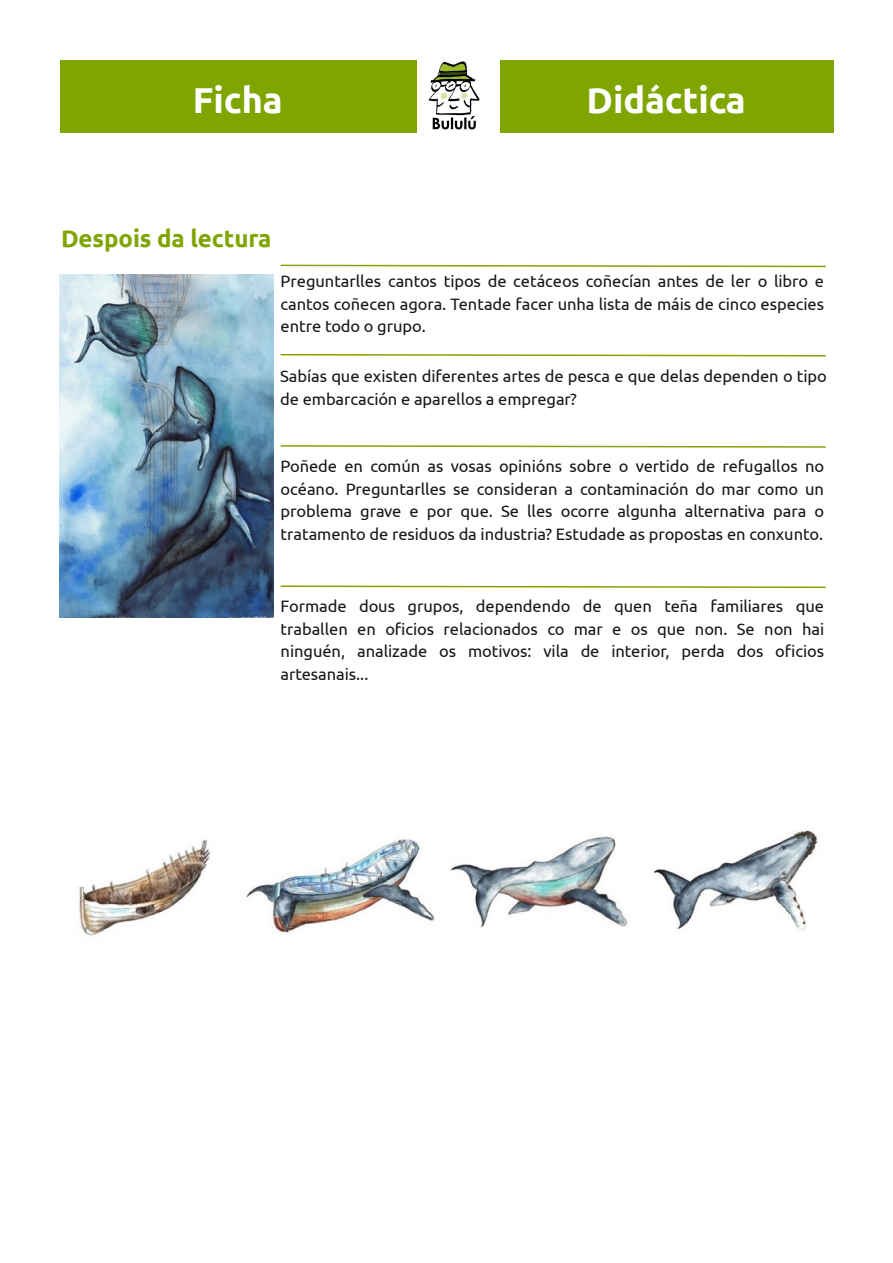
<style>
.page{position:relative;width:893px;height:1263px;background:#fff}
.page>*{position:absolute;margin:0;border:0;box-sizing:border-box;transform-origin:0 0}
.t1{font:700 36px "Ubuntu";letter-spacing:-.005em;color:#fff}
.t2{font:700 24px "Ubuntu";letter-spacing:-.005em;color:#7fa500}
.t3{font:16.5px/22.5px "Ubuntu";letter-spacing:-.005em;color:#181715;text-align:justify}
</style>
<div class="page">
<svg style="left:280px;top:264px;width:546px;height:4px"></svg>
<svg style="left:280px;top:353px;width:546px;height:4px"></svg>
<svg style="left:280px;top:445px;width:546px;height:3px"></svg>
<svg style="left:280px;top:585px;width:546px;height:4px"></svg>
<img style="left:59px;top:274px;width:214px;height:344px">
<img style="left:428px;top:61px;width:52px;height:69px">
<div style="left:61px;top:61px;width:356px;height:72px;background:#7fa500"></div>
<div style="left:500px;top:61px;width:334px;height:72px;background:#7fa500"></div>
<img style="left:79px;top:830px;width:739px;height:106px">
<h1 class="t1" style="left:193px;top:80px;width:91px">Ficha</h1>
<h1 class="t1" style="left:587px;top:80px;width:161px">Didáctica</h1>
<h2 class="t2" style="left:61px;top:225px;width:212px">Despois da lectura</h2>
<p class="t3" style="left:281px;top:270px;width:545px">Preguntarlles cantos tipos de cetáceos coñecían antes de ler o libro e cantos coñecen agora. Tentade facer unha lista de máis de cinco especies entre todo o grupo.</p>
<p class="t3" style="left:280px;top:365px;width:548px">Sabías que existen diferentes artes de pesca e que delas dependen o tipo de embarcación e aparellos a empregar?</p>
<p class="t3" style="left:281px;top:455px;width:545px">Poñede en común as vosas opinións sobre o vertido de refugallos no océano. Preguntarlles se consideran a contaminación do mar como un problema grave e por que. Se lles ocorre algunha alternativa para o tratamento de residuos da industria? Estudade as propostas en conxunto.</p>
<p class="t3" style="left:281px;top:595px;width:545px">Formade dous grupos, dependendo de quen teña familiares que traballen en oficios relacionados co mar e os que non. Se non hai ninguén, analizade os motivos: vila de interior, perda dos oficios artesanais...</p>
</div>
